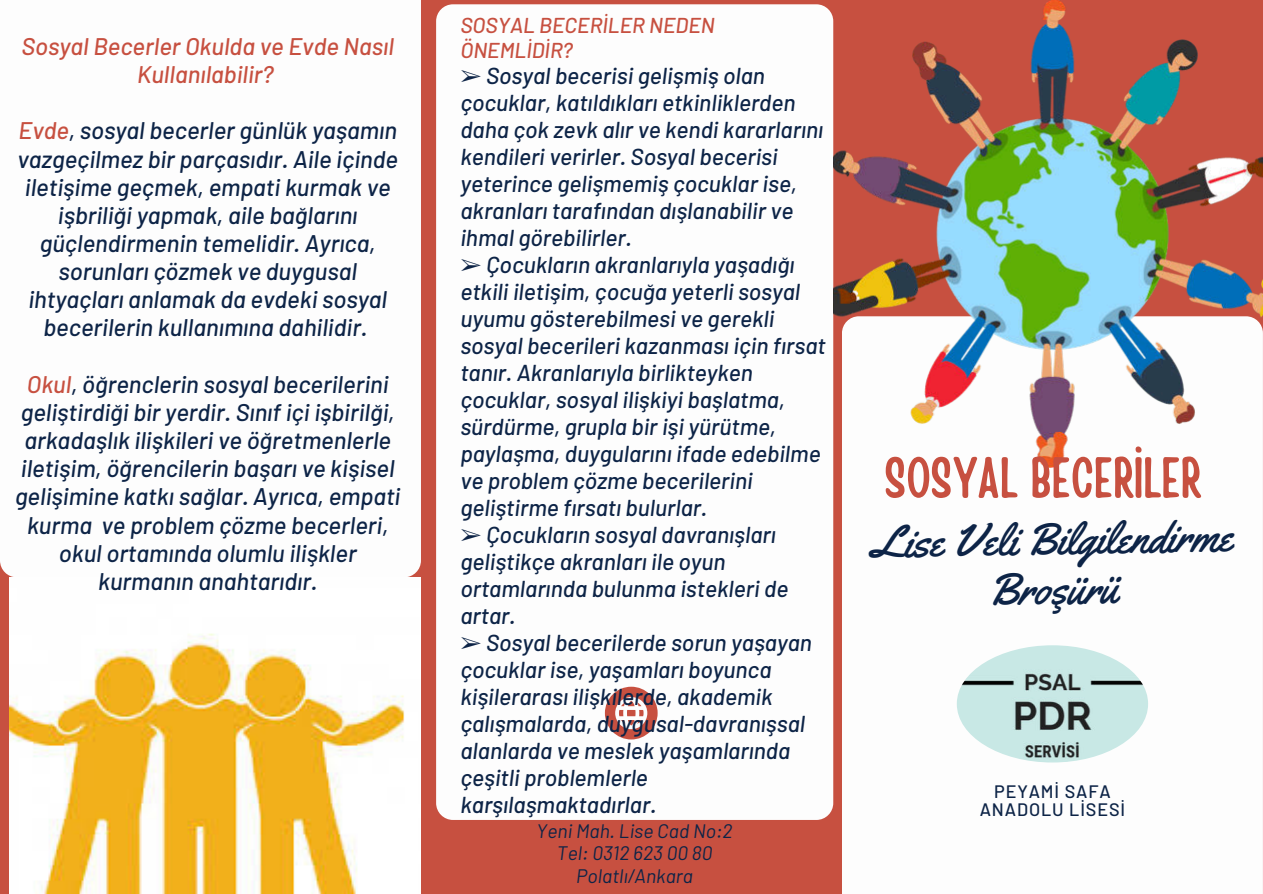
<style>
.page{position:relative;width:1263px;height:894px;background:#fff}
.page>*{position:absolute;margin:0;border:0;box-sizing:border-box;transform-origin:0 0}
.t1{font:57px "Handy Casual Condensed";color:#c75040}
.t2{font:44.55px/49.8px "Yellowtail";color:#0d2447;text-align:center}
.t3{font:italic 500 24px/28.2px "Barlow";color:#0d2447;text-align:center}
.t4{font:italic 500 24px/28.2px "Barlow";color:#c75040;text-align:center}
.t5{font:italic 500 22.95px/27px "Barlow";color:#0d2447}
.t6{font:italic 500 21.45px/24.8px "Barlow";color:#c75040}
.t7{font:italic 19.5px/22.5px "Barlow";color:#0d2447;text-align:center}
.t8{font:500 18px/18px "Barlow";letter-spacing:.05em;color:#0d2447;text-align:center}
.s1{color:#c75040}
.s2{font-family:"Free Serif";font-weight:400;font-style:normal}
</style>
<div class="page">
<div style="left:0;top:0;width:1263px;height:893px;background:#c75040"></div>
<div style="left:842px;top:483px;width:421px;height:410px;background:#fdfdfd"></div>
<div style="left:0;top:0;width:421px;height:577px;background:#fdfdfd"></div>
<div style="left:436px;top:4px;width:397px;height:815px;background:#fdfdfd;border-radius:17px"></div>
<svg style="left:605px;top:686px;width:53px;height:53px"></svg>
<img style="left:957px;top:645px;width:191px;height:117px;border-radius:50%">
<img style="left:833px;top:0;width:430px;height:483px">
<img style="left:9px;top:577px;width:412px;height:316px">
<p class="t4" style="left:21px;top:32px;width:374px">Sosyal Becerler Okulda ve Evde Nasıl<br>Kullanılabilir?</p>
<p class="t3" style="left:17px;top:116px;width:382px"><span class="s1">Evde</span>, sosyal becerler günlük yaşamın vazgeçilmez bir parçasıdır. Aile içinde iletişime geçmek, empati kurmak ve işbriliği yapmak, aile bağlarını güçlendirmenin temelidir. Ayrıca, sorunları çözmek ve duygusal ihtyaçları anlamak da evdeki sosyal becerilerin kullanımına dahilidir.</p>
<p class="t3" style="left:15px;top:369px;width:387px"><span class="s1">Okul</span>, öğrenclerin sosyal becerilerini geliştirdiği bir yerdir. Sınıf içi işbirilği, arkadaşlık ilişkileri ve öğretmenlerle iletişim, öğrencilerin başarı ve kişisel gelişimine katkı sağlar. Ayrıca, empati kurma ve problem çözme becerleri, okul ortamında olumlu ilişkler kurmanın anahtarıdır.</p>
<p class="t6" style="left:460px;top:12px;width:256px">SOSYAL BECERİLER NEDEN<br>ÖNEMLİDİR?</p>
<p class="t5" style="left:460px;top:61px;width:364px"><span class="s2">➢</span> Sosyal becerisi gelişmiş olan çocuklar, katıldıkları etkinliklerden daha çok zevk alır ve kendi kararlarını kendileri verirler. Sosyal becerisi yeterince gelişmemiş çocuklar ise, akranları tarafından dışlanabilir ve ihmal görebilirler.</p>
<p class="t5" style="left:460px;top:250px;width:367px"><span class="s2">➢</span> Çocukların akranlarıyla yaşadığı etkili iletişim, çocuğa yeterli sosyal uyumu gösterebilmesi ve gerekli sosyal becerileri kazanması için fırsat tanır. Akranlarıyla birlikteyken çocuklar, sosyal ilişkiyi başlatma, sürdürme, grupla bir işi yürütme, paylaşma, duygularını ifade edebilme ve problem çözme becerilerini geliştirme fırsatı bulurlar.</p>
<p class="t5" style="left:460px;top:520px;width:329px"><span class="s2">➢</span> Çocukların sosyal davranışları geliştikçe akranları ile oyun ortamlarında bulunma istekleri de artar.</p>
<p class="t5" style="left:460px;top:628px;width:353px"><span class="s2">➢</span> Sosyal becerilerde sorun yaşayan çocuklar ise, yaşamları boyunca kişilerarası ilişkilerde, akademik çalışmalarda, duygusal-davranışsal alanlarda ve meslek yaşamlarında çeşitli problemlerle karşılaşmaktadırlar.</p>
<p class="t7" style="left:537px;top:819px;width:198px">Yeni Mah. Lise Cad No:2<br>Tel: 0312 623 00 80<br>Polatlı/Ankara</p>
<h1 class="t1" style="left:885px;top:443px;width:318px">SOSYAL BECERİLER</h1>
<h2 class="t2" style="left:871px;top:517px;width:362px;rotate:-1deg">Lise Veli Bilgilendirme<br>Broşürü</h2>
<p class="t8" style="left:980px;top:781px;width:147px">PEYAMİ SAFA<br>ANADOLU LİSESİ</p>
</div>
